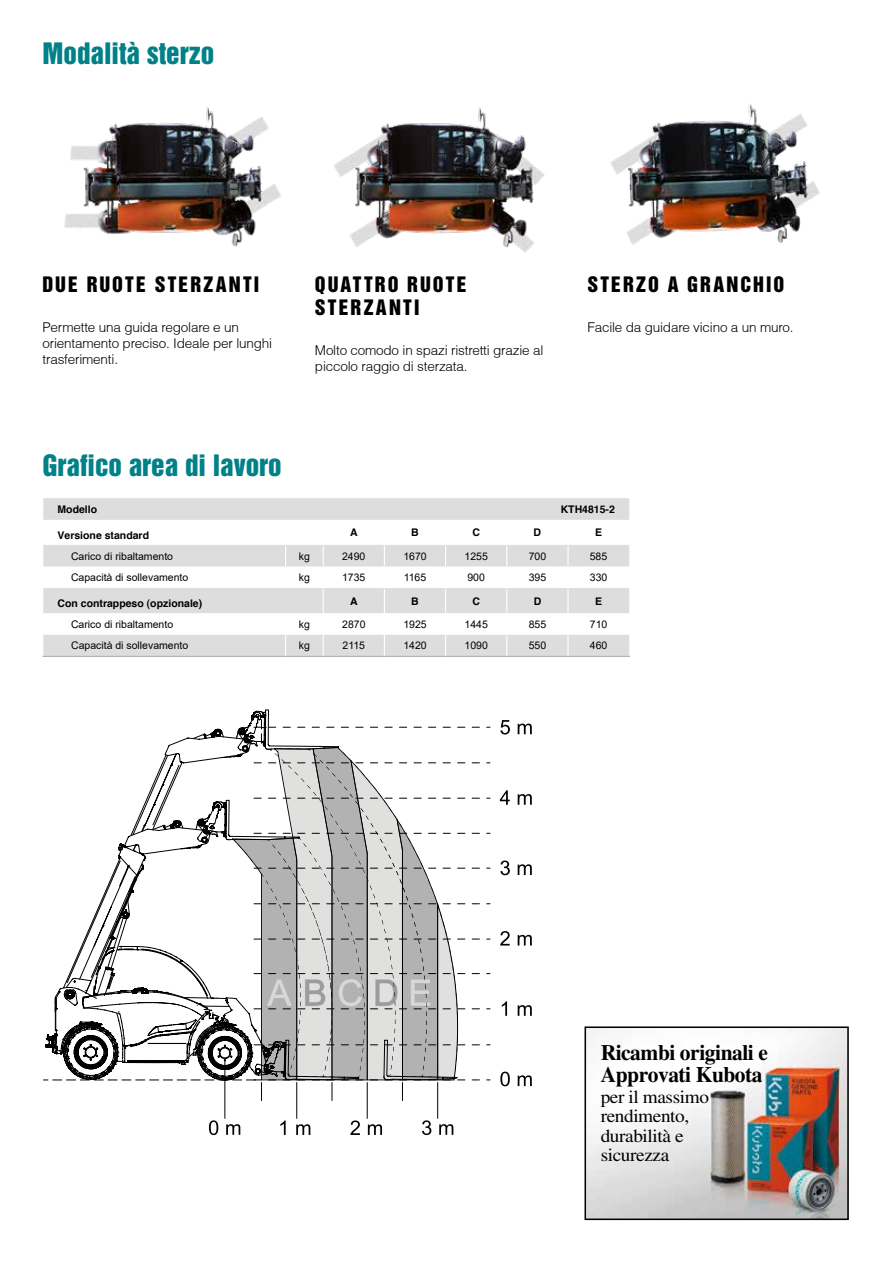
<style>
.page{position:relative;width:893px;height:1263px;background:#fff}
.page>*{position:absolute;margin:0;border:0;box-sizing:border-box;transform-origin:0 0}
.t1{font:27px "Helvetica Inserat";color:#008188}
.t2{font:700 22.05px/22.5px "Times";letter-spacing:-.02em;color:#000}
.t3{font:19.5px/23.4px "Helvetica Inserat";letter-spacing:.11em;color:#000}
.t4{font:18.3px/19.2px "Times";letter-spacing:-.02em;color:#000;scale:1.05 1}
.t5{font:300 13.5px/16.2px "Helvetica";letter-spacing:-.015em;color:#000}
.t6{font:10.5px "Arial";color:#000}
.t7{font:700 10.5px "Helvetica";color:#000}
</style>
<div class="page">
<img style="left:587px;top:1029px;width:259px;height:188px">
<div style="left:584px;top:1026px;width:265px;height:194px;border:2px solid #000"></div>
<hr style="left:224px;top:1058px;width:1px;height:60px;background:#010202">
<hr style="left:296px;top:1082px;width:1px;height:36px;background:#010202">
<hr style="left:367px;top:1082px;width:1px;height:36px;background:#010202">
<hr style="left:437px;top:1082px;width:1px;height:36px;background:#010202">
<svg style="left:500px;top:720px;width:10px;height:14px"></svg>
<svg style="left:518px;top:724px;width:14px;height:10px"></svg>
<svg style="left:500px;top:790px;width:10px;height:15px"></svg>
<svg style="left:518px;top:794px;width:14px;height:11px"></svg>
<svg style="left:500px;top:860px;width:10px;height:15px"></svg>
<svg style="left:518px;top:864px;width:14px;height:11px"></svg>
<svg style="left:500px;top:931px;width:10px;height:14px"></svg>
<svg style="left:518px;top:935px;width:14px;height:10px"></svg>
<svg style="left:502px;top:1001px;width:5px;height:15px"></svg>
<svg style="left:518px;top:1005px;width:14px;height:11px"></svg>
<svg style="left:500px;top:1071px;width:10px;height:15px"></svg>
<svg style="left:518px;top:1075px;width:14px;height:11px"></svg>
<svg style="left:422px;top:1120px;width:9px;height:15px"></svg>
<svg style="left:439px;top:1124px;width:14px;height:11px"></svg>
<svg style="left:350px;top:1120px;width:10px;height:15px"></svg>
<svg style="left:368px;top:1124px;width:14px;height:11px"></svg>
<svg style="left:280px;top:1120px;width:6px;height:15px"></svg>
<svg style="left:296px;top:1124px;width:14px;height:11px"></svg>
<svg style="left:209px;top:1120px;width:9px;height:15px"></svg>
<svg style="left:226px;top:1124px;width:14px;height:11px"></svg>
<svg style="left:43px;top:709px;width:447px;height:391px"></svg>
<img style="left:64px;top:107px;width:217px;height:140px">
<img style="left:334px;top:107px;width:211px;height:145px">
<img style="left:610px;top:104px;width:210px;height:141px">
<svg style="left:43px;top:498px;width:586px;height:158px;fill:#ddd"></svg>
<svg style="left:285px;top:546px;width:1px;height:20px"></svg>
<svg style="left:323px;top:546px;width:1px;height:20px"></svg>
<svg style="left:384px;top:546px;width:1px;height:20px"></svg>
<svg style="left:445px;top:546px;width:1px;height:20px"></svg>
<svg style="left:506px;top:546px;width:1px;height:20px"></svg>
<hr style="left:567px;top:546px;width:2px;height:20px;background:#fff">
<hr style="left:567px;top:589px;width:2px;height:24px;background:#fff">
<hr style="left:567px;top:613px;width:2px;height:22px;background:#fff">
<svg style="left:285px;top:614px;width:1px;height:42px"></svg>
<svg style="left:323px;top:589px;width:1px;height:67px"></svg>
<svg style="left:384px;top:589px;width:1px;height:67px"></svg>
<svg style="left:445px;top:589px;width:1px;height:67px"></svg>
<svg style="left:506px;top:589px;width:1px;height:67px"></svg>
<hr style="left:567px;top:635px;width:2px;height:21px;background:#fff">
<hr style="left:43px;top:656px;width:243px;height:1px;background:#b2b1a8">
<hr style="left:286px;top:656px;width:37px;height:1px;background:#b2b1a8">
<hr style="left:323px;top:656px;width:61px;height:1px;background:#b2b1a8">
<hr style="left:384px;top:656px;width:62px;height:1px;background:#b2b1a8">
<hr style="left:446px;top:656px;width:61px;height:1px;background:#b2b1a8">
<hr style="left:507px;top:656px;width:61px;height:1px;background:#b2b1a8">
<hr style="left:568px;top:656px;width:62px;height:1px;background:#b2b1a8">
<h1 class="t1" style="left:43px;top:37px;width:173px">Modalità sterzo</h1>
<h3 class="t3" style="left:43px;top:273px;width:218px">DUE RUOTE STERZANTI</h3>
<p class="t5" style="left:43px;top:319px;width:231px">Permette una guida regolare e un orientamento preciso. Ideale per lunghi trasferimenti.</p>
<h1 class="t1" style="left:43px;top:449px;width:241px">Grafico area di lavoro</h1>
<h3 class="t3" style="left:315px;top:273px;width:153px">QUATTRO RUOTE<br>STERZANTI</h3>
<p class="t5" style="left:315px;top:342px;width:230px">Molto comodo in spazi ristretti grazie al piccolo raggio di sterzata.</p>
<h3 class="t3" style="left:587px;top:273px;width:198px">STERZO A GRANCHIO</h3>
<p class="t5" style="left:587px;top:319px;width:208px">Facile da guidare vicino a un muro.</p>
<p class="t7" style="left:58px;top:503px;width:41px">Modello</p>
<p class="t7" style="left:561px;top:503px;width:56px">KTH4815-2</p>
<p class="t7" style="left:58px;top:528px;width:93px">Versione standard</p>
<p class="t7" style="left:350px;top:526px;width:9px">A</p>
<p class="t7" style="left:411px;top:526px;width:9px">B</p>
<p class="t7" style="left:472px;top:526px;width:9px">C</p>
<p class="t7" style="left:534px;top:526px;width:9px">D</p>
<p class="t7" style="left:595px;top:526px;width:9px">E</p>
<p class="t6" style="left:71px;top:549px;width:104px">Carico di ribaltamento</p>
<p class="t6" style="left:299px;top:549px;width:13px">kg</p>
<p class="t6" style="left:342px;top:549px;width:25px">2490</p>
<p class="t6" style="left:403px;top:549px;width:25px">1670</p>
<p class="t6" style="left:465px;top:549px;width:25px">1255</p>
<p class="t6" style="left:529px;top:549px;width:19px">700</p>
<p class="t6" style="left:590px;top:549px;width:19px">585</p>
<p class="t6" style="left:71px;top:570px;width:119px">Capacità di sollevamento</p>
<p class="t6" style="left:299px;top:570px;width:13px">kg</p>
<p class="t6" style="left:342px;top:570px;width:25px">1735</p>
<p class="t6" style="left:404px;top:570px;width:24px">1165</p>
<p class="t6" style="left:467px;top:570px;width:19px">900</p>
<p class="t6" style="left:529px;top:570px;width:19px">395</p>
<p class="t6" style="left:590px;top:570px;width:19px">330</p>
<p class="t7" style="left:58px;top:597px;width:146px">Con contrappeso (opzionale)</p>
<p class="t7" style="left:350px;top:594px;width:9px">A</p>
<p class="t7" style="left:411px;top:594px;width:9px">B</p>
<p class="t7" style="left:472px;top:594px;width:9px">C</p>
<p class="t7" style="left:534px;top:594px;width:9px">D</p>
<p class="t7" style="left:595px;top:594px;width:9px">E</p>
<p class="t6" style="left:71px;top:617px;width:104px">Carico di ribaltamento</p>
<p class="t6" style="left:299px;top:617px;width:13px">kg</p>
<p class="t6" style="left:342px;top:617px;width:25px">2870</p>
<p class="t6" style="left:403px;top:617px;width:25px">1925</p>
<p class="t6" style="left:465px;top:617px;width:25px">1445</p>
<p class="t6" style="left:529px;top:617px;width:19px">855</p>
<p class="t6" style="left:590px;top:617px;width:19px">710</p>
<p class="t6" style="left:71px;top:638px;width:119px">Capacità di sollevamento</p>
<p class="t6" style="left:299px;top:638px;width:13px">kg</p>
<p class="t6" style="left:343px;top:638px;width:24px">2115</p>
<p class="t6" style="left:403px;top:638px;width:25px">1420</p>
<p class="t6" style="left:465px;top:638px;width:25px">1090</p>
<p class="t6" style="left:529px;top:638px;width:19px">550</p>
<p class="t6" style="left:590px;top:638px;width:19px">460</p>
<h2 class="t2" style="left:601px;top:1040px;width:169px">Ricambi originali e<br>Approvati Kubota</h2>
<h3 class="t4" style="left:601px;top:1087px;width:105px">per il massimo rendimento, durabilità e sicurezza</h3>
</div>
